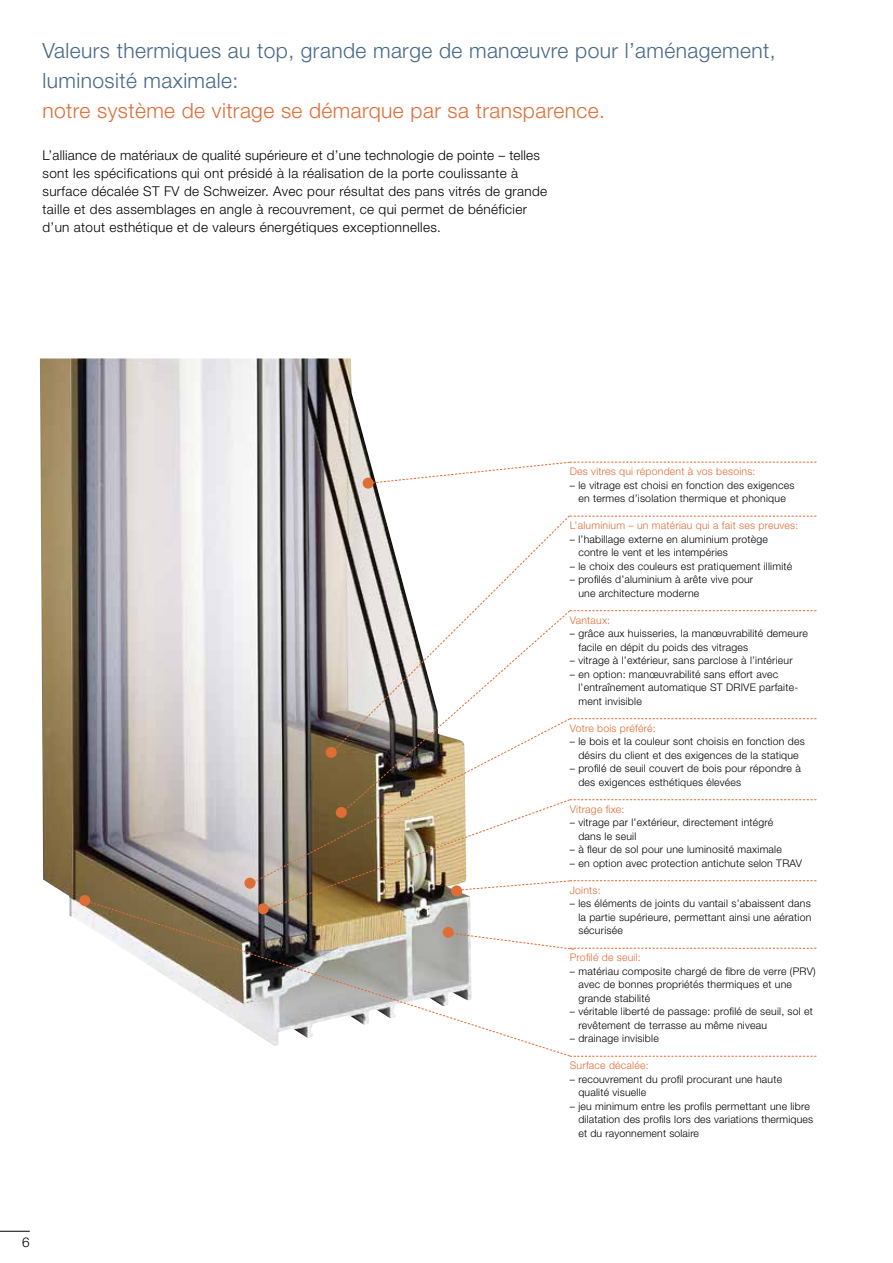
<style>
.page{position:relative;width:893px;height:1263px;background:#fff}
.page>*{position:absolute;margin:0;border:0;box-sizing:border-box;transform-origin:0 0}
.t1{font:300 21px/30px "Helvetica Neue LT Std";letter-spacing:.02em;color:#476886}
.t2{font:300 21px "Helvetica Neue LT Std";letter-spacing:.02em;color:#df6d36}
.t3{font:300 13.5px/18px "Helvetica Neue LT Std";letter-spacing:.025em;color:#000}
.t4{font:300 10.5px/13.5px "Helvetica Neue LT Std";letter-spacing:.02em;color:#000}
.t5{font:300 10.5px "Helvetica Neue LT Std";letter-spacing:.02em;color:#df6d36}
</style>
<div class="page">
<img style="left:40px;top:358px;width:345px;height:569px">
<svg style="left:571px;top:516px;width:245px;height:1px"></svg>
<svg style="left:571px;top:610px;width:245px;height:1px"></svg>
<svg style="left:571px;top:718px;width:245px;height:1px"></svg>
<svg style="left:571px;top:1056px;width:245px;height:1px"></svg>
<div style="left:363px;top:478px;width:11px;height:11px;background:#df6d36;border-radius:50%"></div>
<svg style="left:368px;top:461px;width:448px;height:23px"></svg>
<svg style="left:330px;top:515px;width:241px;height:203px"></svg>
<svg style="left:341px;top:610px;width:230px;height:108px"></svg>
<svg style="left:571px;top:947px;width:245px;height:3px"></svg>
<div style="left:244px;top:878px;width:11px;height:11px;background:#df6d36;border-radius:50%"></div>
<img style="left:249px;top:718px;width:322px;height:167px">
<svg style="left:262px;top:799px;width:554px;height:102px"></svg>
<svg style="left:89px;top:901px;width:482px;height:156px"></svg>
<div style="left:79px;top:895px;width:11px;height:11px;background:#df6d36;border-radius:50%"></div>
<hr style="left:0;top:1231px;width:30px;height:1px;background:#000">
<h1 class="t1" style="left:43px;top:35px;width:735px">Valeurs thermiques au top, grande marge de manœuvre pour l’aménagement, luminosité maximale:</h1>
<h1 class="t2" style="left:43px;top:97px;width:564px">notre système de vitrage se démarque par sa transparence.</h1>
<p class="t3" style="left:43px;top:146px;width:506px">L’alliance de matériaux de qualité supérieure et d’une technologie de pointe – telles sont les spécifications qui ont présidé à la réalisation de la porte coulissante à surface décalée ST FV de Schweizer. Avec pour résultat des pans vitrés de grande taille et des assemblages en angle à recouvrement, ce qui permet de bénéficier d’un atout esthétique et de valeurs énergétiques exceptionnelles.</p>
<p class="t3" style="left:22px;top:1233px;width:9px">6</p>
<p class="t5" style="left:570px;top:465px;width:187px">Des vitres qui répondent à vos besoins:</p>
<p class="t4" style="left:570px;top:478px;width:226px;text-align:center">– le vitrage est choisi en fonction des exigences en termes d’isolation thermique et phonique</p>
<p class="t5" style="left:570px;top:519px;width:230px">L’aluminium – un matériau qui a fait ses preuves:</p>
<p class="t4" style="left:578px;top:532px;width:191px;text-indent:-9px">– l’habillage externe en aluminium protège contre le vent et les intempéries</p>
<p class="t4" style="left:570px;top:559px;width:224px">– le choix des couleurs est pratiquement illimité</p>
<p class="t4" style="left:578px;top:573px;width:176px;text-indent:-9px">– profilés d’aluminium à arête vive pour une architecture moderne</p>
<p class="t5" style="left:570px;top:614px;width:42px">Vantaux:</p>
<p class="t4" style="left:578px;top:627px;width:231px;text-indent:-9px">– grâce aux huisseries, la manœuvrabilité demeure facile en dépit du poids des vitrages</p>
<p class="t4" style="left:570px;top:654px;width:224px">– vitrage à l’extérieur, sans parclose à l’intérieur</p>
<p class="t4" style="left:578px;top:667px;width:221px;text-indent:-9px">– en option: manœuvrabilité sans effort avec l’entraînement automatique ST DRIVE parfaite&shy;ment invisible</p>
<p class="t5" style="left:570px;top:722px;width:87px">Votre bois préféré:</p>
<p class="t4" style="left:570px;top:735px;width:236px;text-align:center">– le bois et la couleur sont choisis en fonction des désirs du client et des exigences de la statique</p>
<p class="t4" style="left:578px;top:762px;width:224px;text-indent:-9px">– profilé de seuil couvert de bois pour répondre à des exigences esthétiques élevées</p>
<p class="t5" style="left:570px;top:803px;width:56px">Vitrage fixe:</p>
<p class="t4" style="left:578px;top:816px;width:196px;text-indent:-9px">– vitrage par l’extérieur, directement intégré dans le seuil</p>
<p class="t4" style="left:570px;top:843px;width:214px">– à fleur de sol pour une luminosité maximale</p>
<p class="t4" style="left:570px;top:856px;width:234px">– en option avec protection antichute selon TRAV</p>
<p class="t5" style="left:570px;top:884px;width:33px">Joints:</p>
<p class="t4" style="left:578px;top:897px;width:235px;text-align:justify;text-indent:-9px">– les éléments de joints du vantail s’abaissent dans la partie supérieure, permettant ainsi une aération sécurisée</p>
<p class="t5" style="left:570px;top:951px;width:73px">Profilé de seuil:</p>
<p class="t4" style="left:578px;top:964px;width:239px;text-indent:-9px">– matériau composite chargé de fibre de verre (PRV) avec de bonnes propriétés thermiques et une grande stabilité</p>
<p class="t4" style="left:578px;top:1005px;width:236px;text-indent:-9px">– véritable liberté de passage: profilé de seuil, sol et revêtement de terrasse au même niveau</p>
<p class="t4" style="left:570px;top:1032px;width:90px">– drainage invisible</p>
<p class="t5" style="left:570px;top:1059px;width:80px">Surface décalée:</p>
<p class="t4" style="left:578px;top:1072px;width:205px;text-indent:-9px">– recouvrement du profil procurant une haute qualité visuelle</p>
<p class="t4" style="left:578px;top:1099px;width:236px;text-indent:-9px">– jeu minimum entre les profils permettant une libre dilatation des profils lors des variations thermiques et du rayonnement solaire</p>
</div>
